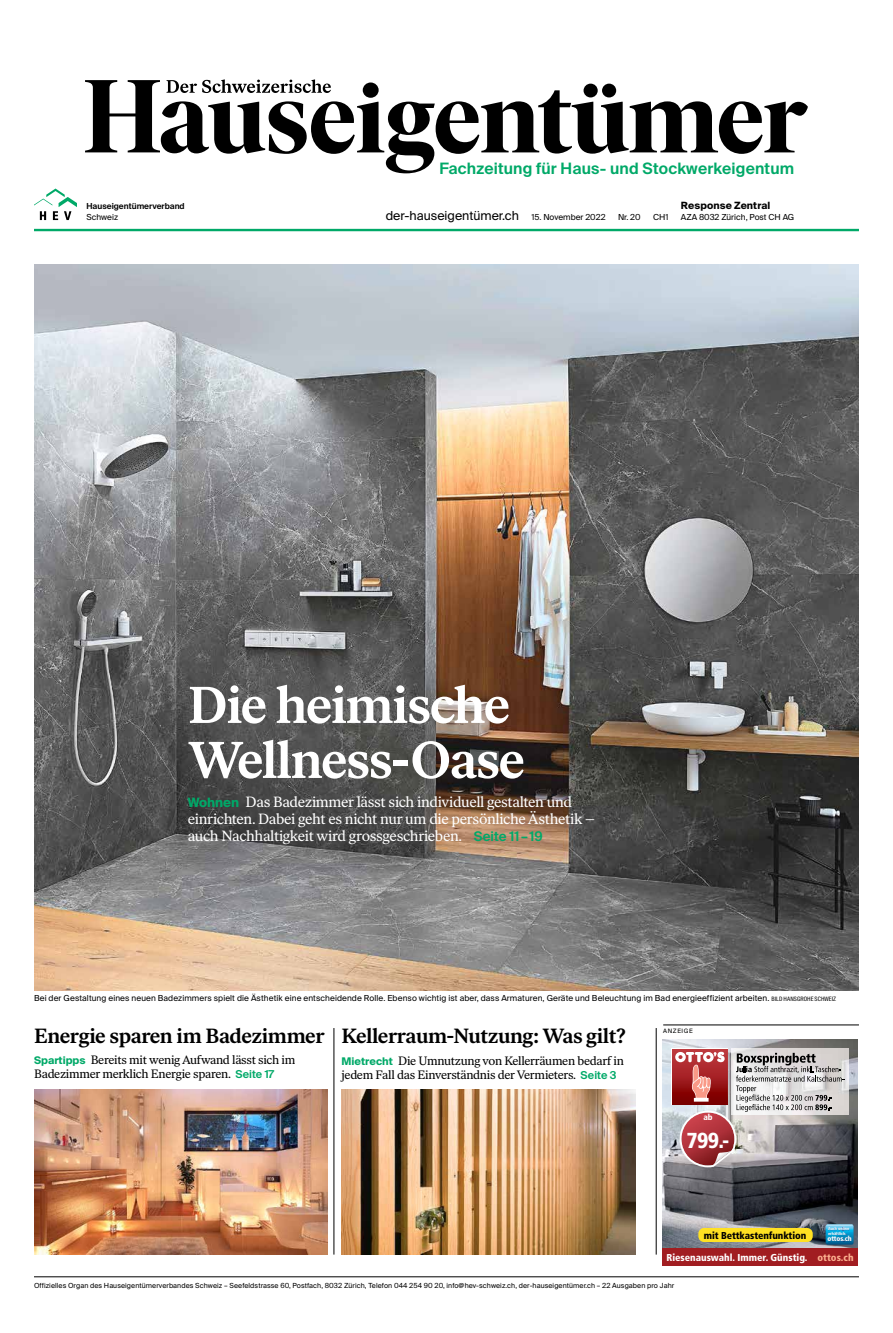
<style>
.page{position:relative;width:893px;height:1333px;background:#fff}
.page>*{position:absolute;margin:0;border:0;box-sizing:border-box;transform-origin:0 0}
.t1{font:600 51.5px/55px "Ivar Text";letter-spacing:-.03em;color:#fff}
.t2{font:900 condensed 21.7px "Frutiger LT Com";color:#fff}
.t3{font:600 20.5px "Ivar Text";letter-spacing:-.02em;color:#000}
.t4{font:600 15.7px "Suisse Intl";letter-spacing:.01em;color:#00a968}
.t5{font:14.8px/17px "Ivar Text";letter-spacing:-.02em;color:#fff}
.t6{font:12.4px "Suisse Intl";color:#000}
.t7{font:12.1px/14px "Ivar Text";letter-spacing:-.02em;color:#000}
.t8{font:900 condensed 10px "Frutiger";color:#fff}
.t9{font:900 condensed 10px "Frutiger LT Com";letter-spacing:-.01em;color:#000}
.t10{font:700 10px "Suisse Intl";letter-spacing:.01em;color:#000}
.t11{font:8.3px "Suisse Intl";letter-spacing:.01em;color:#000}
.t12{font:600 8.3px "Suisse Intl";color:#000}
.t13{font:900 condensed 8.3px "Frutiger LT Com";color:#fff}
.t14{font:900 condensed 7.1px "Frutiger";color:#fff}
.t15{font:7px "Suisse Intl";letter-spacing:.01em;color:#000}
.t16{font:6px "Suisse Intl";letter-spacing:.1em;color:#000}
.t17{font:900 condensed 4.1px/4.1px "Frutiger";letter-spacing:-.005em;color:#fff}
.s1{font-family:"Suisse Intl";font-weight:700;font-size:12.9px;color:#00a968}
.s2{font-family:"Suisse Intl";font-weight:600;font-size:13.3px;color:#00a968}
.s3{font-family:"Suisse Intl Cond";font-size:6px}
.s4{font-family:"Suisse Intl";font-weight:700;font-size:10.5px;color:#00a968}
.s5{font-family:"Suisse Intl";font-weight:600;font-size:10.9px;color:#00a968}
.s6{color:#fcaf8e}
</style>
<div class="page">
<svg style="left:34px;top:188px;width:43px;height:32px"></svg>
<svg style="left:85px;top:79px;width:723px;height:94px"></svg>
<hr style="left:34px;top:229px;width:825px;height:2px;background:#00a968">
<hr style="left:34px;top:1276px;width:825px;height:1px;background:#000">
<hr style="left:663px;top:1024px;width:196px;height:1px;background:#000">
<img style="left:34px;top:264px;width:825px;height:726px">
<img style="left:34px;top:1089px;width:294px;height:165px">
<hr style="left:334px;top:1027px;width:1px;height:227px;background:#000">
<hr style="left:656px;top:1027px;width:1px;height:227px;background:#000">
<img style="left:342px;top:1089px;width:293px;height:165px">
<img style="left:662px;top:1039px;width:196px;height:209px">
<svg style="left:672px;top:1048px;width:56px;height:57px"></svg>
<img style="left:673px;top:1049px;width:54px;height:55px">
<div style="left:662px;top:1248px;width:196px;height:17px;background:#a11d21"></div>
<img style="left:826px;top:1224px;width:27px;height:20px">
<svg style="left:827px;top:1224px;width:26px;height:17px"></svg>
<img style="left:732px;top:1048px;width:117px;height:66px">
<svg style="left:675px;top:1051px;width:169px;height:117px;background:#af9294"></svg>
<img style="left:713px;top:1150px;width:19px;height:14px">
<div style="left:698px;top:1227px;width:115px;height:14px;background:#ffe122;border-radius:6px"></div>
<h3 class="t4" style="left:440px;top:159px;width:356px">Fachzeitung für Haus- und Stockwerkeigentum</h3>
<p class="t10" style="left:681px;top:200px;width:91px">Response Zentral</p>
<p class="t12" style="left:86px;top:201px;width:100px">Hauseigentümerverband</p>
<p class="t11" style="left:86px;top:212px;width:33px">Schweiz</p>
<h3 class="t6" style="left:386px;top:208px;width:135px">der-hauseigentümer.ch</h3>
<p class="t11" style="left:531px;top:212px;width:76px">15. November 2022</p>
<p class="t11" style="left:618px;top:212px;width:24px">Nr. 20</p>
<p class="t11" style="left:653px;top:212px;width:17px">CH1</p>
<p class="t11" style="left:681px;top:212px;width:115px">AZA 8032 Zürich, Post CH AG</p>
<h1 class="t1" style="left:188px;top:677px;width:339px">Die heimische<br>Wellness-Oase</h1>
<h3 class="t5" style="left:188px;top:793px;width:408px"><span class="s1">Wohnen</span> Das Badezimmer lässt sich individuell gestalten und einrichten. Dabei geht es nicht nur um die persönliche Ästhetik – auch Nachhaltigkeit wird grossgeschrieben. <span class="s2">Seite 11–19</span></h3>
<p class="t11" style="left:34px;top:993px;width:804px">Bei der Gestaltung eines neuen Badezimmers spielt die Ästhetik eine entscheidende Rolle. Ebenso wichtig ist aber, dass Armaturen, Geräte und Beleuchtung im Bad energieeffizient arbeiten. <span class="s3">BILD HANSGROHE SCHWEIZ</span></p>
<h3 class="t3" style="left:34px;top:1023px;width:292px">Energie sparen im Badezimmer</h3>
<h3 class="t7" style="left:34px;top:1053px;width:263px"><span class="s4">Spartipps</span> Bereits mit wenig Aufwand lässt sich im<br>Badezimmer merklich Energie sparen. <span class="s5">Seite 17</span></h3>
<h3 class="t3" style="left:342px;top:1023px;width:286px">Kellerraum-Nutzung: Was gilt?</h3>
<h3 class="t7" style="left:342px;top:1053px;width:284px"><span class="s4">Mietrecht</span> Die Umnutzung von Kellerräumen bedarf in jedem Fall das Einverständnis der Vermieters. <span class="s5">Seite 3</span></h3>
<p class="t16" style="left:663px;top:1027px;width:31px">ANZEIGE</p>
<p class="t13" style="left:703px;top:1112px;width:11px">ab</p>
<h2 class="t2" style="left:686px;top:1127px;width:44px">799.-</h2>
<p class="t9" style="left:704px;top:1229px;width:104px">mit Bettkastenfunktion</p>
<p class="t17" style="left:828px;top:1226px;width:23px">Auch online erhältlich.</p>
<p class="t14" style="left:834px;top:1234px;width:13px">t s.</p>
<p class="t8" style="left:666px;top:1251px;width:189px">Riesenauswahl. Immer. Günstig. <span class="s6">ottos.ch</span></p>
<p class="t15" style="left:34px;top:1280px;width:642px">Offizielles Organ des Hauseigentümerverbandes Schweiz – Seefeldstrasse 60, Postfach, 8032 Zürich, Telefon 044 254 90 20, info@hev-schweiz.ch, der-hauseigentümer.ch – 22 Ausgaben pro Jahr</p>
</div>
